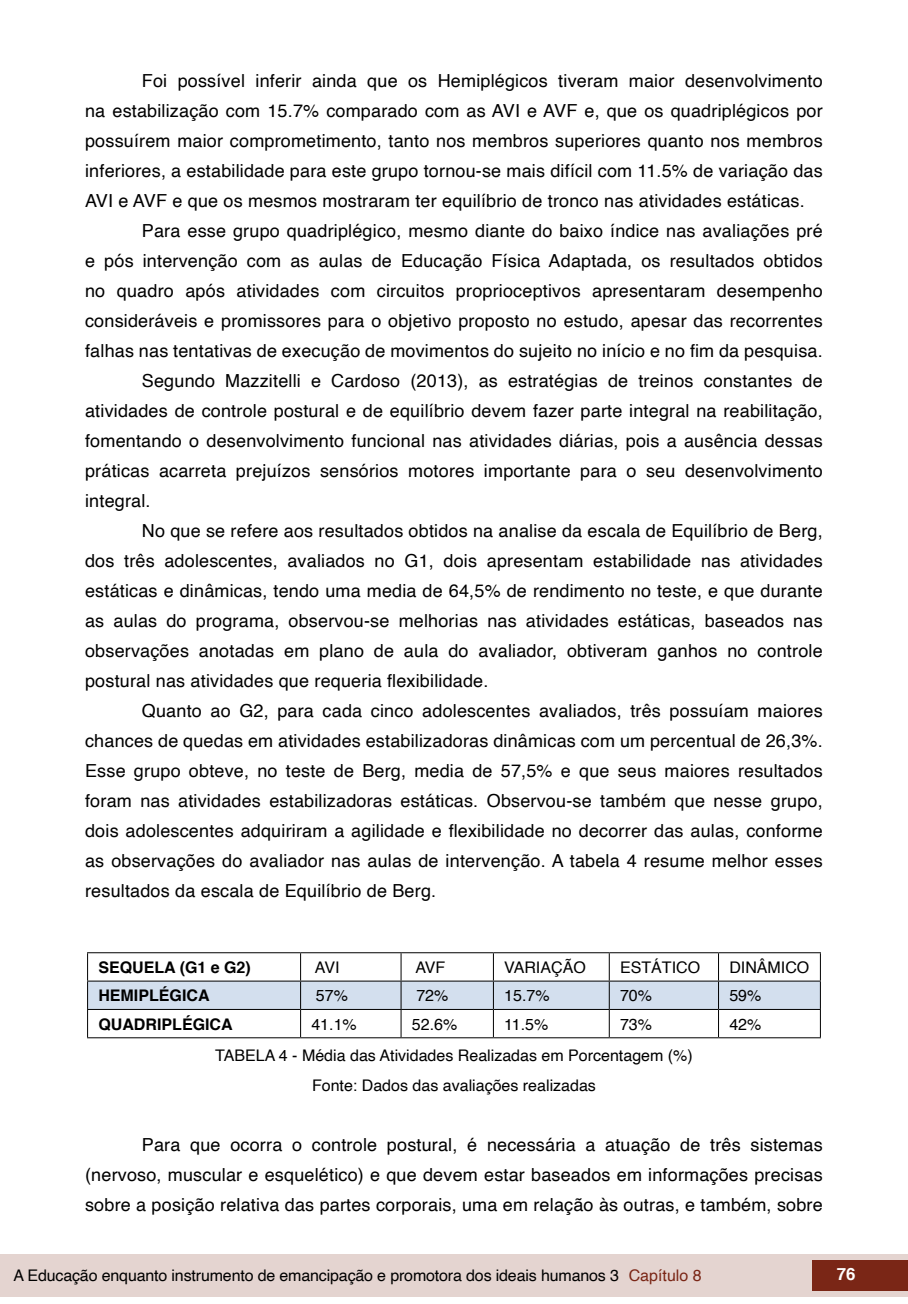
<style>
.page{position:relative;width:908px;height:1304px;background:#fff}
.page>*{position:absolute;margin:0;border:0;box-sizing:border-box;transform-origin:0 0}
.t1{font:18px/30px "Helvetica";letter-spacing:.01em;color:#000;text-align:justify}
.t2{font:700 16.8px "Helvetica";color:#fff}
.t3{font:16px/30.6px "Helvetica";color:#000;text-align:center}
.t4{font:700 16px "Helvetica";color:#000}
.s1{color:#7a2616}
</style>
<div class="page">
<div style="left:0;top:1254px;width:906px;height:43px;background:#e4d4d0"></div>
<div style="left:812px;top:1261px;width:95px;height:30px;background:#7a2616"></div>
<hr style="left:87px;top:952px;width:213px;height:1px;background:#000">
<hr style="left:300px;top:952px;width:101px;height:1px;background:#000">
<hr style="left:401px;top:952px;width:92px;height:1px;background:#000">
<hr style="left:493px;top:952px;width:116px;height:1px;background:#000">
<hr style="left:609px;top:952px;width:109px;height:1px;background:#000">
<hr style="left:718px;top:952px;width:102px;height:1px;background:#000">
<svg style="left:87px;top:953px;width:733px;height:84px"></svg>
<hr style="left:87px;top:1037px;width:213px;height:1px;background:#000">
<hr style="left:300px;top:1037px;width:101px;height:1px;background:#000">
<hr style="left:401px;top:1037px;width:92px;height:1px;background:#000">
<hr style="left:493px;top:1037px;width:116px;height:1px;background:#000">
<hr style="left:609px;top:1037px;width:109px;height:1px;background:#000">
<hr style="left:718px;top:1037px;width:102px;height:1px;background:#000">
<p class="t1" style="left:142px;top:66px;width:682px">Foi possível inferir ainda que os Hemiplégicos tiveram maior desenvolvimento</p>
<p class="t1" style="left:85px;top:96px;width:738px">na estabilização com 15.7% comparado com as AVI e AVF e, que os quadriplégicos por</p>
<p class="t1" style="left:85px;top:126px;width:738px">possuírem maior comprometimento, tanto nos membros superiores quanto nos membros</p>
<p class="t1" style="left:85px;top:156px;width:738px">inferiores, a estabilidade para este grupo tornou-se mais difícil com 11.5% de variação das</p>
<p class="t1" style="left:85px;top:186px;width:720px">AVI e AVF e que os mesmos mostraram ter equilíbrio de tronco nas atividades estáticas.</p>
<p class="t1" style="left:142px;top:216px;width:682px">Para esse grupo quadriplégico, mesmo diante do baixo índice nas avaliações pré</p>
<p class="t1" style="left:85px;top:246px;width:738px">e pós intervenção com as aulas de Educação Física Adaptada, os resultados obtidos</p>
<p class="t1" style="left:85px;top:276px;width:738px">no quadro após atividades com circuitos proprioceptivos apresentaram desempenho</p>
<p class="t1" style="left:85px;top:306px;width:738px">consideráveis e promissores para o objetivo proposto no estudo, apesar das recorrentes</p>
<p class="t1" style="left:85px;top:336px;width:738px">falhas nas tentativas de execução de movimentos do sujeito no início e no fim da pesquisa.</p>
<p class="t1" style="left:142px;top:366px;width:682px">Segundo Mazzitelli e Cardoso (2013), as estratégias de treinos constantes de</p>
<p class="t1" style="left:85px;top:396px;width:738px">atividades de controle postural e de equilíbrio devem fazer parte integral na reabilitação,</p>
<p class="t1" style="left:85px;top:427px;width:738px">fomentando o desenvolvimento funcional nas atividades diárias, pois a ausência dessas</p>
<p class="t1" style="left:85px;top:457px;width:738px">práticas acarreta prejuízos sensórios motores importante para o seu desenvolvimento</p>
<p class="t1" style="left:85px;top:487px;width:67px">integral.</p>
<p class="t1" style="left:142px;top:517px;width:682px">No que se refere aos resultados obtidos na analise da escala de Equilíbrio de Berg,</p>
<p class="t1" style="left:85px;top:547px;width:738px">dos três adolescentes, avaliados no G1, dois apresentam estabilidade nas atividades</p>
<p class="t1" style="left:85px;top:577px;width:738px">estáticas e dinâmicas, tendo uma media de 64,5% de rendimento no teste, e que durante</p>
<p class="t1" style="left:85px;top:607px;width:738px">as aulas do programa, observou-se melhorias nas atividades estáticas, baseados nas</p>
<p class="t1" style="left:85px;top:637px;width:738px">observações anotadas em plano de aula do avaliador, obtiveram ganhos no controle</p>
<p class="t1" style="left:85px;top:667px;width:405px">postural nas atividades que requeria flexibilidade.</p>
<p class="t1" style="left:142px;top:697px;width:682px">Quanto ao G2, para cada cinco adolescentes avaliados, três possuíam maiores</p>
<p class="t1" style="left:85px;top:727px;width:738px">chances de quedas em atividades estabilizadoras dinâmicas com um percentual de 26,3%.</p>
<p class="t1" style="left:85px;top:757px;width:738px">Esse grupo obteve, no teste de Berg, media de 57,5% e que seus maiores resultados</p>
<p class="t1" style="left:85px;top:787px;width:738px">foram nas atividades estabilizadoras estáticas. Observou-se também que nesse grupo,</p>
<p class="t1" style="left:85px;top:817px;width:738px">dois adolescentes adquiriram a agilidade e flexibilidade no decorrer das aulas, conforme</p>
<p class="t1" style="left:85px;top:847px;width:738px">as observações do avaliador nas aulas de intervenção. A tabela 4 resume melhor esses</p>
<p class="t1" style="left:85px;top:877px;width:352px">resultados da escala de Equilíbrio de Berg.</p>
<p class="t4" style="left:98px;top:954px;width:154px">SEQUELA (G1 e G2)</p>
<p class="t3" style="left:315px;top:952px;width:26px">AVI</p>
<p class="t3" style="left:415px;top:952px;width:31px">AVF</p>
<p class="t3" style="left:504px;top:952px;width:83px">VARIAÇÃO</p>
<p class="t3" style="left:619px;top:952px;width:82px">ESTÁTICO</p>
<p class="t3" style="left:729px;top:952px;width:81px">DINÂMICO</p>
<p class="t4" style="left:98px;top:983px;width:113px">HEMIPLÉGICA</p>
<p class="t3" style="left:316px;top:981px;width:34px">57%</p>
<p class="t3" style="left:416px;top:981px;width:34px">72%</p>
<p class="t3" style="left:504px;top:981px;width:47px">15.7%</p>
<p class="t3" style="left:619px;top:981px;width:34px">70%</p>
<p class="t3" style="left:729px;top:981px;width:34px">59%</p>
<p class="t4" style="left:98px;top:1011px;width:136px">QUADRIPLÉGICA</p>
<p class="t3" style="left:311px;top:1009px;width:47px">41.1%</p>
<p class="t3" style="left:411px;top:1009px;width:47px">52.6%</p>
<p class="t3" style="left:504px;top:1009px;width:46px">11.5%</p>
<p class="t3" style="left:619px;top:1009px;width:34px">73%</p>
<p class="t3" style="left:729px;top:1009px;width:34px">42%</p>
<p class="t3" style="left:215px;top:1040px;width:479px">TABELA 4 - Média das Atividades Realizadas em Porcentagem (%)<br>Fonte: Dados das avaliações realizadas</p>
<p class="t1" style="left:85px;top:1131px;width:738px;text-indent:57px">Para que ocorra o controle postural, é necessária a atuação de três sistemas (nervoso, muscular e esquelético) e que devem estar baseados em informações precisas sobre a posição relativa das partes corporais, uma em relação às outras, e também, sobre</p>
<p class="t3" style="left:14px;top:1260px;width:689px">A Educação enquanto instrumento de emancipação e promotora dos ideais humanos 3 <span class="s1">Capítulo 8</span></p>
<p class="t2" style="left:836px;top:1261px;width:20px">76</p>
</div>
